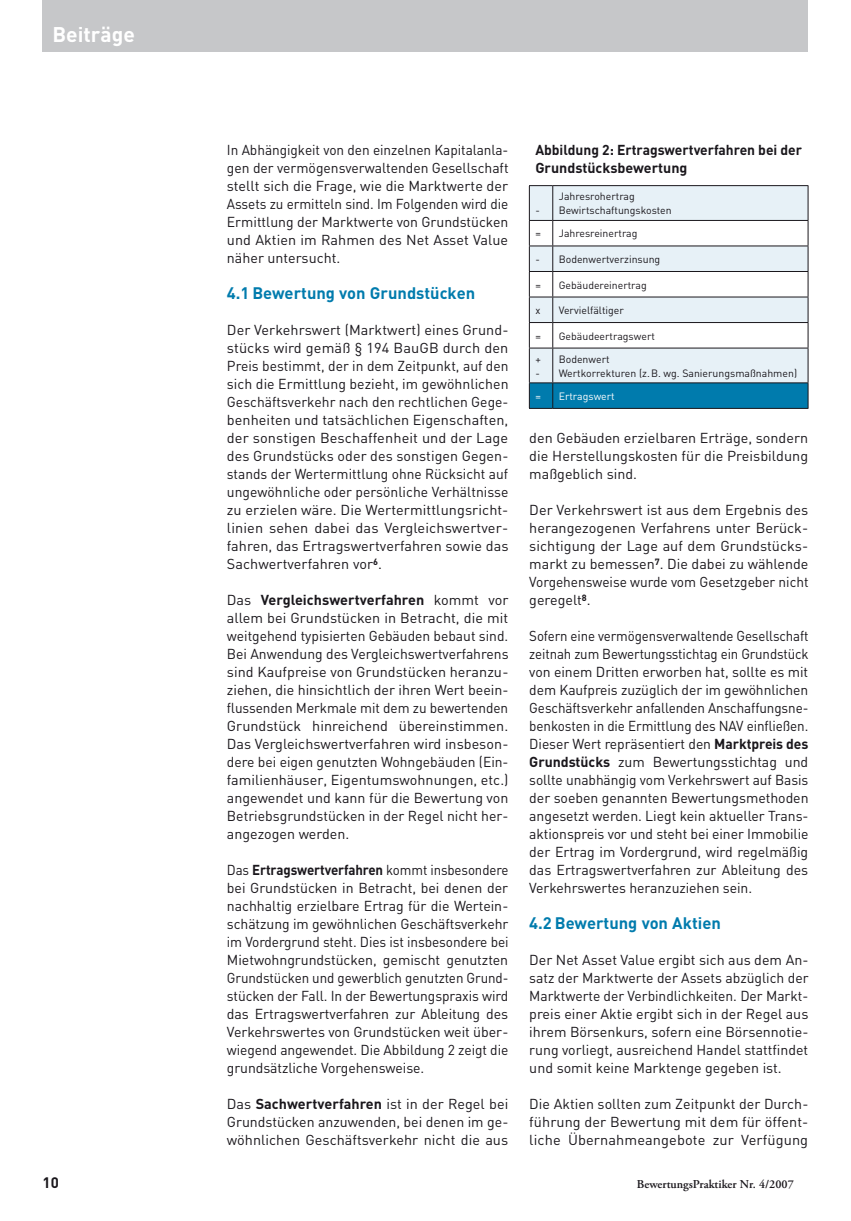
<style>
.page{position:relative;width:851px;height:1221px;background:#fff}
.page>*{position:absolute;margin:0;border:0;box-sizing:border-box;transform-origin:0 0}
.t1{font:700 21px "DIN";color:#fff}
.t2{font:700 16.5px "DIN";color:#007bad}
.t3{font:700 15px "DIN";color:#1a171c}
.t4{font:14.25px/18px "DIN";color:#1a171c;text-align:justify}
.t5{font:14.25px/18px "DIN";color:#1a171c;text-align:justify;scale:.93 1}
.t6{font:14.25px/18px "DIN";color:#1a171c;text-align:justify;scale:.96 1}
.t7{font:700 14.25px/18px "DIN";color:#1a171c}
.t8{font:600 12px "Adobe Garamond Pro";color:#1a171c}
.t9{font:10.5px/14.2px "DIN";color:#1a171c}
.t10{font:10.5px "DIN";color:#fff}
.s1{font-weight:700}
</style>
<div class="page">
<div style="left:43px;top:0;width:765px;height:51px;background:#c6c7c9"></div>
<svg style="left:530px;top:186px;width:277px;height:196px;fill:#e7f1f7"></svg>
<hr style="left:529px;top:186px;width:1px;height:34px;background:#1a171c">
<hr style="left:552px;top:186px;width:1px;height:34px;background:#1a171c">
<hr style="left:807px;top:186px;width:1px;height:34px;background:#1a171c">
<hr style="left:552px;top:220px;width:256px;height:1px;background:#1a171c">
<hr style="left:552px;top:245px;width:256px;height:1px;background:#1a171c">
<hr style="left:552px;top:271px;width:256px;height:1px;background:#1a171c">
<hr style="left:552px;top:296px;width:256px;height:1px;background:#1a171c">
<hr style="left:552px;top:322px;width:256px;height:1px;background:#1a171c">
<svg style="left:807px;top:221px;width:1px;height:127px"></svg>
<svg style="left:529px;top:220px;width:24px;height:129px"></svg>
<hr style="left:529px;top:348px;width:1px;height:34px;background:#1a171c">
<hr style="left:552px;top:348px;width:256px;height:1px;background:#1a171c">
<hr style="left:552px;top:348px;width:1px;height:34px;background:#1a171c">
<hr style="left:807px;top:348px;width:1px;height:34px;background:#1a171c">
<svg style="left:529px;top:382px;width:279px;height:27px;background:#0477a6"></svg>
<hr style="left:552px;top:408px;width:256px;height:1px;background:#1a171c">
<svg style="left:529px;top:185px;width:23px;height:1px"></svg>
<hr style="left:552px;top:185px;width:256px;height:1px;background:#1a171c">
<h1 class="t1" style="left:52px;top:20px;width:84px">Beiträge</h1>
<p class="t6" style="left:227px;top:140px;width:295px">In Abhängigkeit von den einzelnen Kapitalanla&shy;gen der vermögensverwaltenden Gesellschaft stellt sich die Frage, wie die Marktwerte der Assets zu ermitteln sind. Im Folgenden wird die Ermittlung der Marktwerte von Grund-stücken und Aktien im Rahmen des Net Asset Value näher untersucht.</p>
<p class="t2" style="left:227px;top:282px;width:250px">4.1 Bewertung von Grundstücken</p>
<p class="t4" style="left:227px;top:320px;width:283px">Der Verkehrswert (Marktwert) eines Grund&shy;stücks wird gemäß § 194 BauGB durch den Preis bestimmt, der in dem Zeitpunkt, auf den sich die Ermittlung bezieht, im gewöhnlichen Geschäftsverkehr nach den rechtlichen Gege&shy;benheiten und tatsächlichen Eigenschaften, der sonstigen Beschaffenheit und der Lage des Grundstücks oder des sonstigen Gegen&shy;stands der Wertermittlung ohne Rücksicht auf ungewöhnliche oder persönliche Verhältnisse zu erzielen wäre. Die Wertermittlungsricht&shy;linien sehen dabei das Vergleichswertver&shy;fahren, das Ertragswertverfahren sowie das Sachwert-verfahren vor<sup>6</sup>.</p>
<p class="t4" style="left:227px;top:590px;width:283px;text-align:left">Das <span class="s1">Vergleichswertverfahren</span> kommt vor allem bei Grundstücken in Betracht, die mit weitgehend typisierten Gebäuden bebaut sind.<br>Bei Anwendung des Vergleichswertverfahrens sind Kaufpreise von Grundstücken heranzu&shy;ziehen, die hinsichtlich der ihren Wert beein&shy;flussenden Merkmale mit dem zu bewertenden Grundstück hinreichend übereinstimmen.<br>Das Vergleichswertverfahren wird insbeson&shy;dere bei eigen genutzten Wohngebäuden (Ein&shy;familienhäuser, Eigentumswohnungen, etc.) angewendet und kann für die Bewertung von Betriebsgrundstücken in der Regel nicht her&shy;angezogen werden.</p>
<p class="t5" style="left:227px;top:860px;width:304px">Das <span class="s1">Ertragswertverfahren</span> kommt insbesondere bei Grundstücken in Betracht, bei denen der nachhaltig erzielbare Ertrag für die Wertein&shy;schätzung im gewöhnlichen Geschäftsverkehr im Vordergrund steht. Dies ist insbesondere bei Mietwohngrundstücken, gemischt genutzten Grundstücken und gewerblich genutzten Grund&shy;stücken der Fall. In der Bewertungspraxis wird das Ertragswertverfahren zur Ableitung des Verkehrswertes von Grundstücken weit über&shy;wiegend angewendet. Die Abbildung 2 zeigt die grundsätzliche Vorgehensweise.</p>
<p class="t4" style="left:227px;top:1094px;width:283px">Das <span class="s1">Sachwertverfahren</span> ist in der Regel bei Grundstücken anzuwenden, bei denen im ge&shy;wöhnlichen Geschäftsverkehr nicht die aus</p>
<p class="t7" style="left:535px;top:140px;width:268px">Abbildung 2: Ertragswertverfahren bei der<br>Grundstücksbewertung</p>
<p class="t9" style="left:535px;top:203px;width:6px">-</p>
<p class="t9" style="left:558px;top:189px;width:114px">Jahresrohertrag<br>Bewirtschaftungskosten</p>
<p class="t9" style="left:535px;top:226px;width:7px">=</p>
<p class="t9" style="left:558px;top:226px;width:80px">Jahresreinertrag</p>
<p class="t9" style="left:535px;top:252px;width:126px">- Bodenwertverzinsung</p>
<p class="t9" style="left:535px;top:277px;width:7px">=</p>
<p class="t9" style="left:558px;top:277px;width:90px">Gebäudereinertrag</p>
<p class="t9" style="left:535px;top:303px;width:7px">x</p>
<p class="t9" style="left:558px;top:303px;width:67px">Vervielfältiger</p>
<p class="t9" style="left:535px;top:328px;width:7px">=</p>
<p class="t9" style="left:558px;top:328px;width:98px">Gebäudeertragswert</p>
<p class="t9" style="left:535px;top:351px;width:7px">+ -</p>
<p class="t9" style="left:558px;top:351px;width:240px">Bodenwert<br>Wertkorrekturen (z.B. wg. Sanierungsmaßnahmen)</p>
<p class="t10" style="left:535px;top:389px;width:7px">=</p>
<p class="t10" style="left:558px;top:389px;width:57px">Ertragswert</p>
<p class="t4" style="left:529px;top:428px;width:280px">den Gebäuden erzielbaren Erträge, sondern die Herstellungskosten für die Preisbildung maßgeblich sind.</p>
<p class="t4" style="left:529px;top:500px;width:281px">Der Verkehrswert ist aus dem Ergebnis des herangezogenen Verfahrens unter Berück&shy;sichtigung der Lage auf dem Grundstücks&shy;markt zu bemessen<sup>7</sup>. Die dabei zu wählende Vorgehensweise wurde vom Gesetzgeber nicht geregelt<sup>8</sup>.</p>
<p class="t5" style="left:529px;top:626px;width:302px">Sofern eine vermögensverwaltende Gesellschaft zeitnah zum Bewertungsstichtag ein Grundstück von einem Dritten erworben hat, sollte es mit dem Kaufpreis zuzüglich der im gewöhnlichen Geschäftsverkehr anfallenden Anschaffungsne&shy;benkosten in die Ermittlung des NAV einfließen.<br>Dieser Wert repräsentiert den <span class="s1">Marktpreis des Grundstücks</span> zum Bewertungsstichtag und sollte unabhängig vom Verkehrswert auf Basis der soeben genannten Bewertungsmethoden angesetzt werden. Liegt kein aktueller Trans&shy;aktionspreis vor und steht bei einer Immobilie der Ertrag im Vordergrund, wird regelmäßig das Ertragswertverfahren zur Ableitung des Verkehrswertes heranzuziehen sein.</p>
<p class="t2" style="left:529px;top:912px;width:193px">4.2 Bewertung von Aktien</p>
<p class="t4" style="left:529px;top:950px;width:281px">Der Net Asset Value ergibt sich aus dem An&shy;satz der Marktwerte der Assets abzüglich der Marktwerte der Verbindlichkeiten. Der Markt&shy;preis einer Aktie ergibt sich in der Regel aus ihrem Börsenkurs, sofern eine Börsennotie&shy;rung vorliegt, ausreichend Handel stattfindet und somit keine Marktenge gegeben ist.</p>
<p class="t4" style="left:529px;top:1094px;width:280px">Die Aktien sollten zum Zeitpunkt der Durch&shy;führung der Bewertung mit dem für öffent&shy;liche Übernahmeangebote zur Verfügung</p>
<p class="t3" style="left:43px;top:1172px;width:18px">10</p>
<p class="t8" style="left:637px;top:1176px;width:158px">BewertungsPraktiker Nr. 4/2007</p>
</div>
